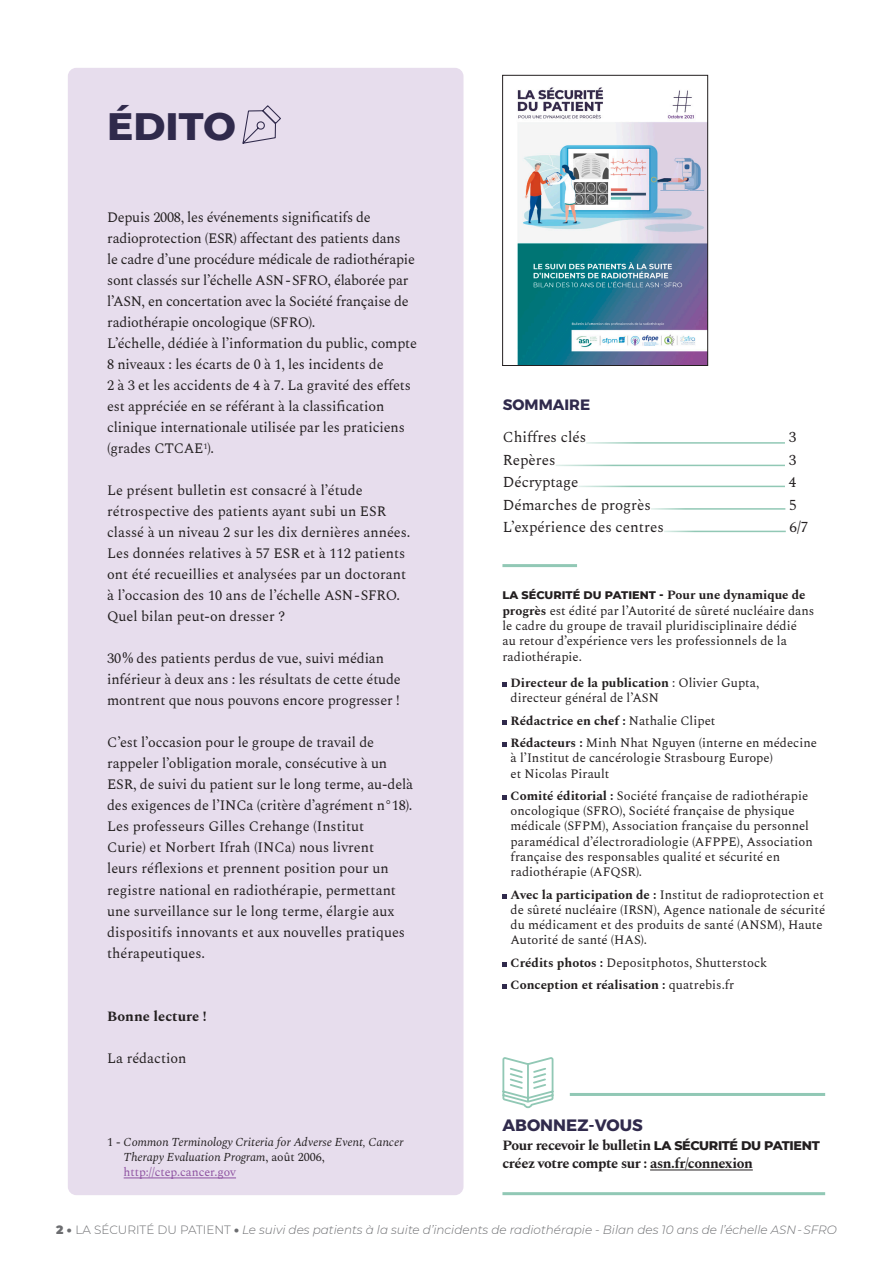
<style>
.page{position:relative;width:893px;height:1263px;background:#fff}
.page>*{position:absolute;margin:0;border:0;box-sizing:border-box;transform-origin:0 0}
.t1{font:800 39px "Montserrat";color:#302a4c}
.t2{font:700 16.5px "Montserrat";color:#302a4c}
.t3{font:15px "Spectral";color:#231f20}
.t4{font:700 15px "Montserrat";color:#302a4c}
.t5{font:14.25px/21px "Spectral";letter-spacing:-.01em;color:#231f20}
.t6{font:700 14.25px "Spectral";letter-spacing:-.03em;color:#231f20}
.t7{font:700 14.25px "Spectral";color:#231f20}
.t8{font:12.75px/15.3px "Spectral";color:#231f20}
.t9{font:700 12.75px "Spectral";color:#231f20}
.t10{font:italic 300 12px "Montserrat";color:#6c6d70}
.t11{font:italic 12px/15px "Spectral";color:#231f20}
.t12{font:800 11.25px "Montserrat";color:#231f20}
.s1{font-style:normal}
.s2{font-style:normal;color:#8e52a1}
.s3{font-family:"Spectral";font-weight:700;font-size:12.75px}
.s4{font-weight:700}
.s5{font-weight:400}
.s6{font-family:"Montserrat";font-weight:800;font-size:12.75px}
.s7{font-weight:900;font-style:normal}
</style>
<div class="page">
<div style="left:68px;top:68px;width:395px;height:1127px;background:#e7dded;border-radius:9px"></div>
<hr style="left:124px;top:1177px;width:112px;height:1px;background:#8e52a1">
<hr style="left:650px;top:1169px;width:103px;height:1px;background:#231f20">
<hr style="left:502px;top:564px;width:75px;height:3px;background:#91c8b5">
<hr style="left:570px;top:1093px;width:255px;height:3px;background:#91c8b5">
<hr style="left:502px;top:1192px;width:323px;height:3px;background:#91c8b5">
<svg style="left:502px;top:1057px;width:52px;height:52px"></svg>
<svg style="left:242px;top:105px;width:39px;height:39px"></svg>
<hr style="left:586px;top:442px;width:199px;height:2px;background:#91c8b5">
<hr style="left:556px;top:465px;width:229px;height:1px;background:#91c8b5">
<hr style="left:578px;top:486px;width:207px;height:1px;background:#91c8b5">
<hr style="left:651px;top:508px;width:134px;height:2px;background:#91c8b5">
<hr style="left:664px;top:531px;width:122px;height:1px;background:#91c8b5">
<svg style="left:502px;top:683px;width:5px;height:4px"></svg>
<svg style="left:502px;top:720px;width:5px;height:5px"></svg>
<svg style="left:502px;top:743px;width:5px;height:4px"></svg>
<svg style="left:502px;top:795px;width:5px;height:5px"></svg>
<svg style="left:502px;top:894px;width:5px;height:4px"></svg>
<svg style="left:502px;top:962px;width:5px;height:5px"></svg>
<svg style="left:502px;top:985px;width:5px;height:4px"></svg>
<img style="left:517px;top:87px;width:189px;height:277px">
<div style="left:502px;top:75px;width:206px;height:291px;border:1px solid #231f20"></div>
<p class="t1" style="left:107px;top:97px;width:131px">ÉDITO</p>
<p class="t5" style="left:107px;top:206px;width:295px">Depuis 2008, les événements significatifs de radioprotection (ESR) affectant des patients dans</p>
<p class="t5" style="left:107px;top:248px;width:309px">le cadre d’une procédure médicale de radiothérapie sont classés sur l’échelle ASN-SFRO, élaborée par l’ASN, en concertation avec la Société française de radiothérapie oncologique (SFRO).</p>
<p class="t5" style="left:107px;top:332px;width:311px">L’échelle, dédiée à l’information du public, compte 8 niveaux : les écarts de 0 à 1, les incidents de<br>2 à 3 et les accidents de 4 à 7. La gravité des effets est appréciée en se référant à la classification clinique internationale utilisée par les praticiens (grades CTCAE<sup>1</sup>).</p>
<p class="t5" style="left:107px;top:479px;width:305px">Le présent bulletin est consacré à l’étude rétrospective des patients ayant subi un ESR classé à un niveau 2 sur les dix dernières années.<br>Les données relatives à 57 ESR et à 112 patients ont été recueillies et analysées par un doctorant à l’occasion des 10 ans de l’échelle ASN-SFRO.<br>Quel bilan peut-on dresser ?</p>
<p class="t5" style="left:107px;top:647px;width:295px">30% des patients perdus de vue, suivi médian inférieur à deux ans : les résultats de cette étude montrent que nous pouvons encore progresser !</p>
<p class="t5" style="left:107px;top:731px;width:307px">C’est l’occasion pour le groupe de travail de rappeler l’obligation morale, consécutive à un ESR, de suivi du patient sur le long terme, au-delà des exigences de l’INCa (critère d’agrément n°18).</p>
<p class="t5" style="left:107px;top:815px;width:299px">Les professeurs Gilles Crehange (Institut Curie) et Norbert Ifrah (INCa) nous livrent leurs réflexions et prennent position pour un registre national en radiothérapie, permettant une surveillance sur le long terme, élargie aux dispositifs innovants et aux nouvelles pratiques thérapeutiques.</p>
<p class="t7" style="left:107px;top:1005px;width:101px">Bonne lecture !</p>
<p class="t5" style="left:107px;top:1046px;width:81px">La rédaction</p>
<p class="t11" style="left:124px;top:1134px;width:281px;text-indent:-16px"><span class="s1">1 -</span> Common Terminology Criteria for Adverse Event, Cancer<br>Therapy Evaluation Program<span class="s1">, août 2006, </span><span class="s2">http://ctep.cancer.gov</span></p>
<p class="t4" style="left:503px;top:393px;width:89px">SOMMAIRE</p>
<p class="t3" style="left:503px;top:426px;width:85px">Chiffres clés</p>
<p class="t3" style="left:789px;top:426px;width:9px">3</p>
<p class="t3" style="left:503px;top:449px;width:54px">Repères</p>
<p class="t3" style="left:789px;top:449px;width:9px">3</p>
<p class="t3" style="left:503px;top:471px;width:77px">Décryptage</p>
<p class="t3" style="left:789px;top:471px;width:9px">4</p>
<p class="t3" style="left:503px;top:494px;width:150px">Démarches de progrès</p>
<p class="t3" style="left:789px;top:494px;width:9px">5</p>
<p class="t3" style="left:503px;top:516px;width:163px">L’expérience des centres</p>
<p class="t3" style="left:789px;top:516px;width:20px">6/7</p>
<p class="t12" style="left:502px;top:587px;width:305px">LA SÉCURITÉ DU PATIENT - <span class="s3">Pour une dynamique de</span></p>
<p class="t8" style="left:502px;top:602px;width:313px"><span class="s4">progrès</span> est édité par l’Autorité de sûreté nucléaire dans le cadre du groupe de travail pluridisciplinaire dédié<br>au retour d’expérience vers les professionnels de la radiothérapie.</p>
<p class="t8" style="left:511px;top:674px;width:250px"><span class="s4">Directeur de la publication</span> : Olivier Gupta, directeur général de l’ASN</p>
<p class="t9" style="left:511px;top:711px;width:206px">Rédactrice en chef : <span class="s5">Nathalie Clipet</span></p>
<p class="t8" style="left:511px;top:734px;width:308px"><span class="s4">Rédacteurs :</span> Minh Nhat Nguyen (interne en médecine à l’Institut de cancérologie Strasbourg Europe)<br>et Nicolas Pirault</p>
<p class="t8" style="left:511px;top:787px;width:304px"><span class="s4">Comité éditorial :</span> Société française de radiothérapie oncologique (SFRO), Société française de physique médicale (SFPM), Association française du personnel paramédical d’électroradiologie (AFPPE), Association française des responsables qualité et sécurité en radiothérapie (AFQSR).</p>
<p class="t8" style="left:511px;top:886px;width:316px"><span class="s4">Avec la participation de :</span> Institut de radioprotection et de sûreté nucléaire (IRSN), Agence nationale de sécurité du médicament et des produits de santé (ANSM), Haute Autorité de santé (HAS).</p>
<p class="t8" style="left:511px;top:954px;width:258px"><span class="s4">Crédits photos :</span> Depositphotos, Shutterstock</p>
<p class="t9" style="left:511px;top:975px;width:225px">Conception et réalisation : <span class="s5">quatrebis.fr</span></p>
<p class="t2" style="left:502px;top:1112px;width:142px">ABONNEZ-VOUS</p>
<p class="t6" style="left:502px;top:1135px;width:319px">Pour recevoir le bulletin <span class="s6">LA SÉCURITÉ DU PATIENT</span></p>
<p class="t6" style="left:502px;top:1153px;width:252px">créez votre compte sur : asn.fr/connexion</p>
<p class="t10" style="left:56px;top:1222px;width:782px"><span class="s7">2 •</span> <span class="s1">LA SÉCURITÉ DU PATIENT</span> <span class="s7">•</span> Le suivi des patients à la suite d’incidents de radiothérapie - Bilan des 10 ans de l’échelle ASN-SFRO</p>
</div>
